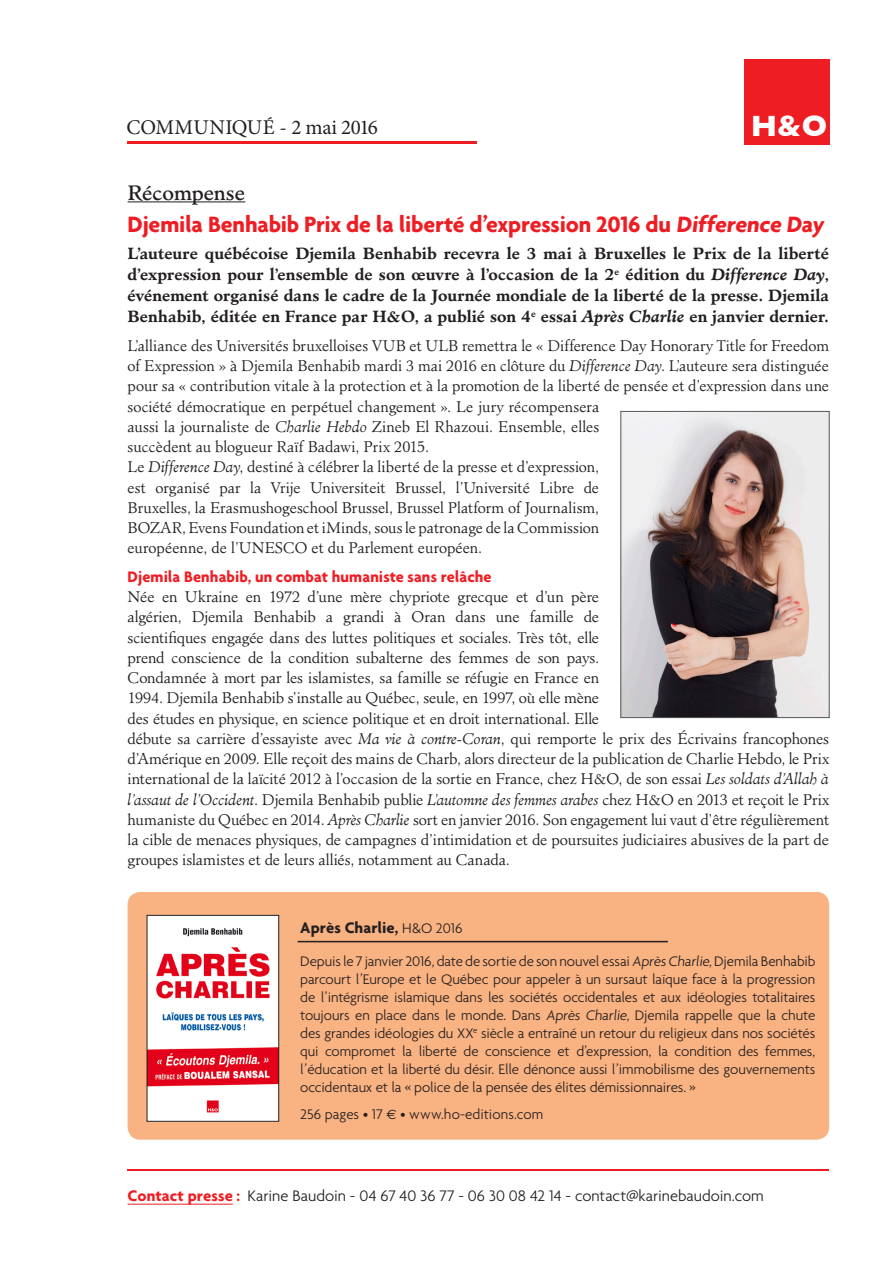
<style>
.page{position:relative;width:893px;height:1263px;background:#fff}
.page>*{position:absolute;margin:0;border:0;box-sizing:border-box;transform-origin:0 0}
.t1{font:700 30px "Gill Sans";color:#fff}
.t2{font:700 24px "Agenda";letter-spacing:-.01em;color:#ee1d23}
.t3{font:21px "Minion Pro";letter-spacing:-.01em;color:#231f20}
.t4{font:20.25px "Minister";letter-spacing:-.01em;color:#231f20}
.t5{font:300 16.5px "Agenda";color:#231f20}
.t6{font:700 16.5px "Agenda";letter-spacing:.005em;color:#ee1d23}
.t7{font:700 16.5px "Agenda";letter-spacing:.005em;color:#231f20}
.t8{font:700 15.75px/21px "Minister";color:#231f20;text-align:justify}
.t9{font:300 15px/20.2px "Minister";letter-spacing:-.005em;color:#231f20}
.t10{font:300 15px/18px "Agenda";letter-spacing:-.005em;color:#231f20;text-align:justify}
.s1{font-style:italic}
.s2{font-weight:300;font-size:15px}
.s3{font-family:"Euro Sans";font-weight:400;font-size:13.5px}
.s4{font-weight:700;color:#ee1d23}
</style>
<div class="page">
<hr style="left:128px;top:201px;width:117px;height:1px;background:#231f20">
<hr style="left:128px;top:1204px;width:105px;height:1px;background:#ee1d23">
<hr style="left:128px;top:1169px;width:701px;height:2px;background:#ee1d23">
<hr style="left:128px;top:141px;width:349px;height:2px;background:#ee1d23">
<div style="left:128px;top:892px;width:701px;height:248px;background:#f9b281;border-radius:13px"></div>
<img style="left:149px;top:917px;width:128px;height:202px">
<div style="left:147px;top:915px;width:132px;height:206px;border:1px solid #231f20"></div>
<hr style="left:298px;top:941px;width:370px;height:1px;background:#231f20">
<div style="left:745px;top:60px;width:85px;height:85px;background:#ee1d23"></div>
<img style="left:623px;top:413px;width:204px;height:303px">
<div style="left:621px;top:411px;width:208px;height:307px;border:1px solid #57585a"></div>
<p class="t3" style="left:126px;top:113px;width:253px">COMMUNIQUÉ - 2 mai 2016</p>
<p class="t1" style="left:751px;top:109px;width:78px">H&amp;O</p>
<p class="t4" style="left:128px;top:180px;width:119px">Récompense</p>
<p class="t2" style="left:128px;top:210px;width:701px">Djemila Benhabib Prix de la liberté d’expression 2016 du Difference Day</p>
<p class="t8" style="left:128px;top:243px;width:703px">L’auteure québécoise Djemila Benhabib recevra le 3 mai à Bruxelles le Prix de la liberté d’expression pour l’ensemble de son œuvre à l’occasion de la 2<sup>e</sup> édition du <span class="s1">Difference Day</span>, événement organisé dans le cadre de la Journée mondiale de la liberté de la presse. Djemila Benhabib, éditée en France par H&amp;O, a publié son 4<sup>e</sup> essai <span class="s1">Après Charlie</span> en janvier dernier.</p>
<p class="t9" style="left:128px;top:335px;width:703px">L’alliance des Universités bruxelloises VUB et ULB remettra le « Difference Day Honorary Title for Freedom of Expression » à Djemila Benhabib mardi 3 mai 2016 en clôture du <span class="s1">Difference Day</span>. L’auteure sera distinguée pour sa « contribution vitale à la protection et à la promotion de la liberté de pensée et d’expression dans une société démocratique en perpétuel changement ». Le jury récompensera<br>aussi la journaliste de <span class="s1">Charlie Hebdo</span> Zineb El Rhazoui. Ensemble, elles<br>succèdent au blogueur Raïf Badawi, Prix 2015.</p>
<p class="t9" style="left:128px;top:457px;width:473px;text-align:justify">Le <span class="s1">Difference Day</span>, destiné à célébrer la liberté de la presse et d’expression, est organisé par la Vrije Universiteit Brussel, l’Université Libre de Bruxelles, la Erasmushogeschool Brussel, Brussel Platform of Journalism, BOZAR, Evens Foundation et iMinds, sous le patronage de la Commission européenne, de l’UNESCO et du Parlement européen.</p>
<p class="t6" style="left:128px;top:566px;width:366px">Djemila Benhabib, un combat humaniste sans relâche</p>
<p class="t9" style="left:128px;top:587px;width:703px">Née en Ukraine en 1972 d’une mère chypriote grecque et d’un père<br>algérien, Djemila Benhabib a grandi à Oran dans une famille de<br>scientifiques engagée dans des luttes politiques et sociales. Très tôt, elle<br>prend conscience de la condition subalterne des femmes de son pays.<br>Condamnée à mort par les islamistes, sa famille se réfugie en France en<br>1994. Djemila Benhabib s’installe au Québec, seule, en 1997, où elle mène<br>des études en physique, en science politique et en droit international. Elle<br>débute sa carrière d’essayiste avec <span class="s1">Ma vie à contre-Coran</span>, qui remporte le prix des Écrivains francophones d’Amérique en 2009. Elle reçoit des mains de Charb, alors directeur de la publication de Charlie Hebdo, le Prix international de la laïcité 2012 à l’occasion de la sortie en France, chez H&amp;O, de son essai <span class="s1">Les soldats d’Allah à l’assaut de l’Occident</span>. Djemila Benhabib publie <span class="s1">L’automne des femmes arabes</span> chez H&amp;O en 2013 et reçoit le Prix humaniste du Québec en 2014. <span class="s1">Après Charlie</span> sort en janvier 2016. Son engagement lui vaut d’être régulièrement la cible de menaces physiques, de campagnes d’intimidation et de poursuites judiciaires abusives de la part de groupes islamistes et de leurs alliés, notamment au Canada.</p>
<p class="t7" style="left:300px;top:917px;width:164px">Après Charlie, <span class="s2">H&amp;O 2016</span></p>
<p class="t10" style="left:300px;top:952px;width:517px">Depuis le 7 janvier 2016, date de sortie de son nouvel essai Après Charlie, Djemila Benhabib parcourt l’Europe et le Québec pour appeler à un sursaut laïque face à la progression de l’intégrisme islamique dans les sociétés occidentales et aux idéologies totalitaires toujours en place dans le monde. Dans Après Charlie, Djemila rappelle que la chute des grandes idéologies du XX<sup>e</sup> siècle a entraîné un retour du religieux dans nos sociétés qui compromet la liberté de conscience et d’expression, la condition des femmes, l’éducation et la liberté du désir. Elle dénonce aussi l’immobilisme des gouvernements occidentaux et la « police de la pensée des élites démissionnaires. »</p>
<p class="t10" style="left:300px;top:1105px;width:245px">256 pages • 17 <span class="s3">€</span> • www.ho-editions.com</p>
<p class="t5" style="left:128px;top:1186px;width:638px"><span class="s4">Contact presse :</span> Karine Baudoin - 04 67 40 36 77 - 06 30 08 42 14 - contact@karinebaudoin.com</p>
</div>
